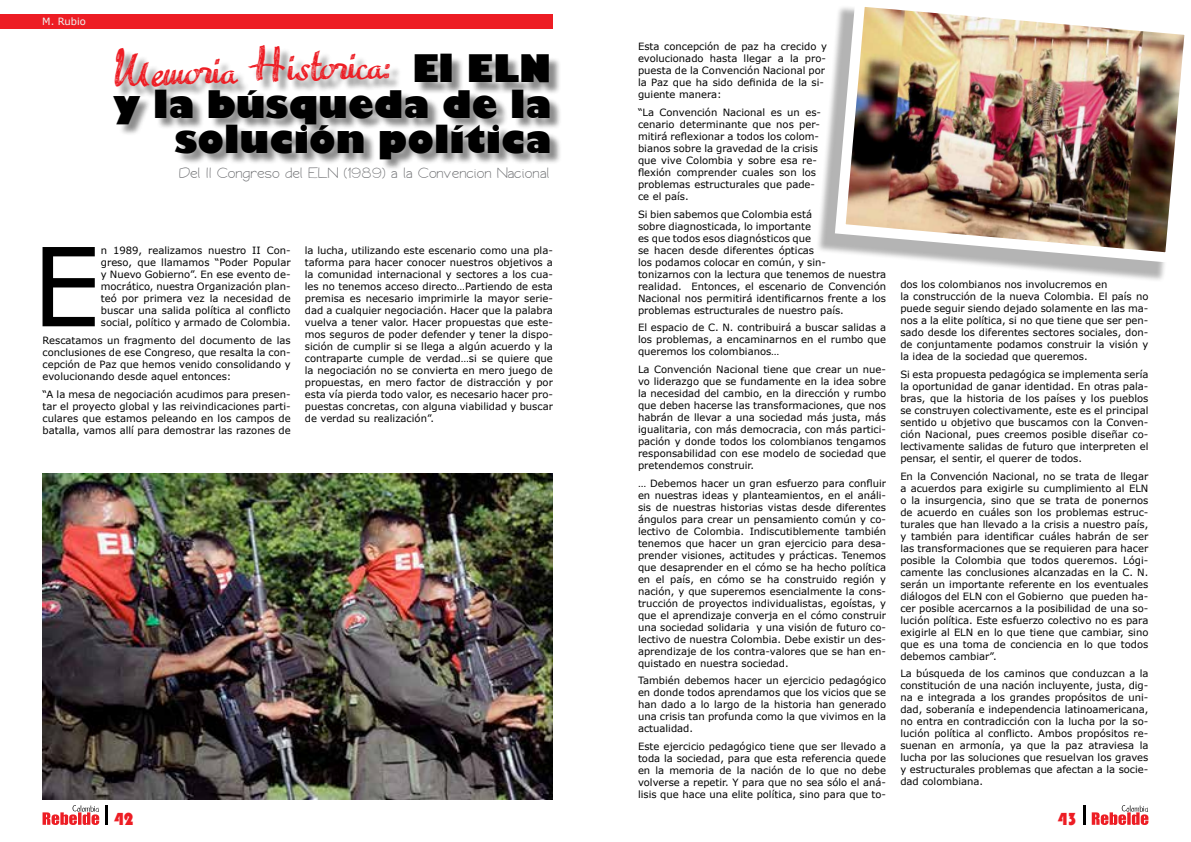
<style>
.page{position:relative;width:1191px;height:842px;background:#fff}
.page>*{position:absolute;margin:0;border:0;box-sizing:border-box;transform-origin:0 0}
.t1{font:109px "Verdana";color:#000}
.t2{font:800 37px/35px "Gill Sans";color:#000;text-align:right}
.t3{font:32px "Advert";color:#ed1d24}
.t4{font:18px "Bauhaus 93";color:#ed1d24}
.t5{font:14px "Bookworm";color:#6d6e71}
.t6{font:10px/12px "Verdana";color:#000;text-align:justify}
.t7{font:10px "Verdana";color:#edf7f5}
</style>
<div class="page">
<img style="left:43px;top:473px;width:510px;height:326px">
<div style="left:815px;top:5px;width:371px;height:277px;background:#000;opacity:.3"></div>
<img style="left:829px;top:5px;width:357px;height:263px">
<div style="left:0;top:14px;width:553px;height:14px;background:#ed1d24"></div>
<div style="left:116px;top:56px;width:446px;height:115px;background:#000;opacity:.45"></div>
<hr style="left:105px;top:805px;width:3px;height:20px;background:#000">
<svg style="left:43px;top:805px;width:56px;height:20px"></svg>
<hr style="left:1083px;top:805px;width:3px;height:20px;background:#000">
<svg style="left:1091px;top:805px;width:57px;height:20px"></svg>
<p class="t7" style="left:42px;top:15px;width:45px">M. Rubio</p>
<h3 class="t3" style="left:113px;top:57px;width:279px;rotate:-2deg">Memoria Historica:</h3>
<h2 class="t2" style="left:113px;top:54px;width:440px">El ELN<br>y la búsqueda de la solución política</h2>
<h3 class="t5" style="left:179px;top:167px;width:372px">Del II Congreso del ELN (1989) a la Convencion Nacional</h3>
<h1 class="t1" style="left:32px;top:212px;width:70px">E</h1>
<p class="t6" style="left:101px;top:245px;width:191px">n 1989, realizamos nuestro II Con&shy;greso, que llamamos “Poder Popular y Nuevo Gobierno”. En ese evento de&shy;mocrático, nuestra Organización plan&shy;teó por primera vez la necesidad de buscar una salida política al conflicto social, político y armado de Colombia.</p>
<p class="t6" style="left:43px;top:334px;width:250px">Rescatamos un fragmento del documento de las conclusiones de ese Congreso, que resalta la con&shy;cepción de Paz que hemos venido consolidando y evolucionando desde aquel entonces:</p>
<p class="t6" style="left:43px;top:388px;width:250px">“A la mesa de negociación acudimos para presen&shy;tar el proyecto global y las reivindicaciones parti&shy;culares que estamos peleando en los campos de batalla, vamos allí para demostrar las razones de</p>
<p class="t6" style="left:305px;top:245px;width:250px">la lucha, utilizando este escenario como una pla&shy;taforma para hacer conocer nuestros objetivos a la comunidad internacional y sectores a los cua&shy;les no tenemos acceso directo…Partiendo de esta premisa es necesario imprimirle la mayor serie&shy;dad a cualquier negociación. Hacer que la palabra vuelva a tener valor. Hacer propuestas que este&shy;mos seguros de poder defender y tener la dispo&shy;sición de cumplir si se llega a algún acuerdo y la contraparte cumple de verdad…si se quiere que la negociación no se convierta en mero juego de propuestas, en mero factor de distracción y por esta vía pierda todo valor, es necesario hacer pro&shy;puestas concretas, con alguna viabilidad y buscar de verdad su realización”.</p>
<p class="t6" style="left:638px;top:40px;width:191px;text-align:left">Esta concepción de paz ha crecido y evolucionado hasta llegar a la pro&shy;puesta de la Convención Nacional por la Paz que ha sido definida de la si&shy;guiente manera:</p>
<p class="t6" style="left:638px;top:106px;width:184px;text-align:left">“La Convención Nacional es un es&shy;cenario determinante que nos per&shy;mitirá reflexionar a todos los colom&shy;bianos sobre la gravedad de la crisis que vive Colombia y sobre esa re&shy;flexión comprender cuales son los problemas estructurales que pade&shy;ce el país.</p>
<p class="t6" style="left:638px;top:208px;width:250px;text-align:left">Si bien sabemos que Colombia está<br>sobre diagnosticada, lo importante<br>es que todos esos diagnósticos que<br>se hacen desde diferentes ópticas<br>los podamos colocar en común, y sin-<br>tonizarnos con la lectura que tenemos de nuestra realidad. Entonces, el escenario de Convención Nacional nos permitirá identificarnos frente a los problemas estructurales de nuestro país.</p>
<p class="t6" style="left:638px;top:321px;width:250px">El espacio de C. N. contribuirá a buscar salidas a los problemas, a encaminarnos en el rumbo que queremos los colombianos…</p>
<p class="t6" style="left:638px;top:363px;width:250px">La Convención Nacional tiene que crear un nue&shy;vo liderazgo que se fundamente en la idea sobre la necesidad del cambio, en la dirección y rumbo que deben hacerse las transformaciones, que nos habrán de llevar a una sociedad más justa, más igualitaria, con más democracia, con más partici&shy;pación y donde todos los colombianos tengamos responsabilidad con ese modelo de sociedad que pretendemos construir.</p>
<p class="t6" style="left:638px;top:477px;width:250px">… Debemos hacer un gran esfuerzo para confluir en nuestras ideas y planteamientos, en el análi&shy;sis de nuestras historias vistas desde diferentes ángulos para crear un pensamiento común y co&shy;lectivo de Colombia. Indiscutiblemente también tenemos que hacer un gran ejercicio para desa&shy;prender visiones, actitudes y prácticas. Tenemos que desaprender en el cómo se ha hecho política en el país, en cómo se ha construido región y nación, y que superemos esencialmente la cons&shy;trucción de proyectos individualistas, egoístas, y que el aprendizaje converja en el cómo construir una sociedad solidaria y una visión de futuro co&shy;lectivo de nuestra Colombia. Debe existir un des&shy;aprendizaje de los contra-valores que se han en&shy;quistado en nuestra sociedad.</p>
<p class="t6" style="left:638px;top:674px;width:250px">También debemos hacer un ejercicio pedagógico en donde todos aprendamos que los vicios que se han dado a lo largo de la historia han generado una crisis tan profunda como la que vivimos en la actualidad.</p>
<p class="t6" style="left:638px;top:740px;width:250px">Este ejercicio pedagógico tiene que ser llevado a toda la sociedad, para que esta referencia quede en la memoria de la nación de lo que no debe volverse a repetir. Y para que no sea sólo el aná&shy;lisis que hace una elite política, sino para que to-</p>
<p class="t6" style="left:900px;top:279px;width:250px;text-align:left">dos los colombianos nos involucremos en<br>la construcción de la nueva Colombia. El país no puede seguir siendo dejado solamente en las ma&shy;nos a la elite política, si no que tiene que ser pen&shy;sado desde los diferentes sectores sociales, don&shy;de conjuntamente podamos construir la visión y la idea de la sociedad que queremos.</p>
<p class="t6" style="left:900px;top:368px;width:250px">Si esta propuesta pedagógica se implementa sería la oportunidad de ganar identidad. En otras pala&shy;bras, que la historia de los países y los pueblos se construyen colectivamente, este es el principal sentido u objetivo que buscamos con la Conven&shy;ción Nacional, pues creemos posible diseñar co&shy;lectivamente salidas de futuro que interpreten el pensar, el sentir, el querer de todos.</p>
<p class="t6" style="left:900px;top:470px;width:250px">En la Convención Nacional, no se trata de llegar a acuerdos para exigirle su cumplimiento al ELN o la insurgencia, sino que se trata de ponernos de acuerdo en cuáles son los problemas estruc&shy;turales que han llevado a la crisis a nuestro país, y también para identificar cuáles habrán de ser las transformaciones que se requieren para hacer posible la Colombia que todos queremos. Lógi&shy;camente las conclusiones alcanzadas en la C. N. serán un importante referente en los eventuales diálogos del ELN con el Gobierno que pueden ha&shy;cer posible acercarnos a la posibilidad de una so&shy;lución política. Este esfuerzo colectivo no es para exigirle al ELN en lo que tiene que cambiar, sino que es una toma de conciencia en lo que todos debemos cambiar”.</p>
<p class="t6" style="left:900px;top:668px;width:250px">La búsqueda de los caminos que conduzcan a la constitución de una nación incluyente, justa, dig&shy;na e integrada a los grandes propósitos de uni&shy;dad, soberanía e independencia latinoamericana, no entra en contradicción con la lucha por la so&shy;lución política al conflicto. Ambos propósitos re&shy;suenan en armonía, ya que la paz atraviesa la lucha por las soluciones que resuelvan los graves y estructurales problemas que afectan a la socie&shy;dad colombiana.</p>
<h3 class="t4" style="left:113px;top:809px;width:22px">42</h3>
<h3 class="t4" style="left:1057px;top:809px;width:22px">43</h3>
</div>
